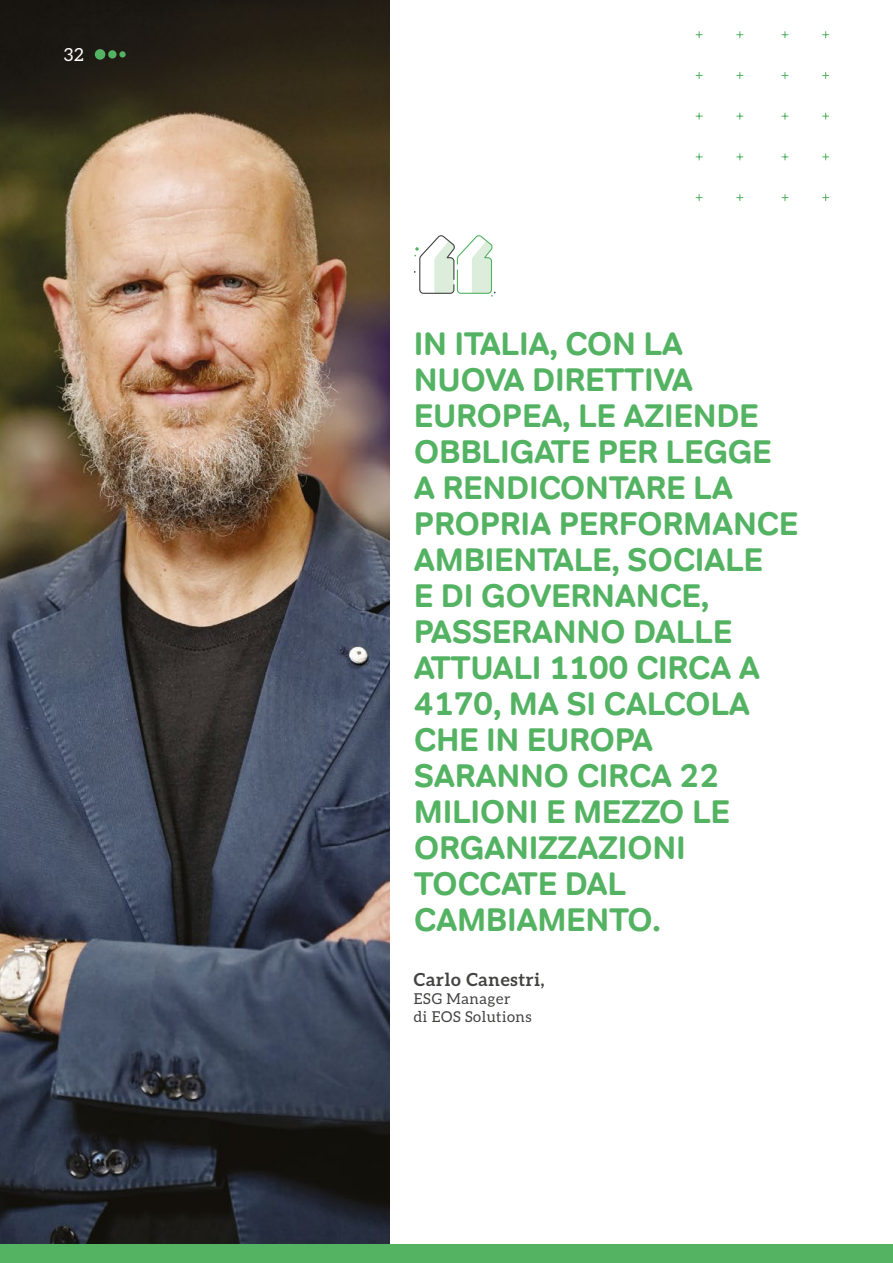
<style>
.page{position:relative;width:893px;height:1263px;background:#fff}
.page>*{position:absolute;margin:0;border:0;box-sizing:border-box;transform-origin:0 0}
.t1{font:700 33px/36px "Tondo";letter-spacing:-.01em;color:#54b363}
.t2{font:700 18px "Aleo";letter-spacing:.04em;color:#434342}
.t3{font:18px "Aleo";color:#fff}
.t4{font:15px/18px "Aleo";letter-spacing:.04em;color:#434342}
</style>
<div class="page">
<img style="left:0;top:0;width:390px;height:1244px">
<div style="left:95px;top:49px;width:10px;height:11px;background:#54b363;border-radius:50%"></div>
<div style="left:108px;top:50px;width:9px;height:9px;background:#54b363;border-radius:50%"></div>
<svg style="left:119px;top:51px;width:7px;height:7px"></svg>
<svg style="left:737px;top:32px;width:6px;height:6px"></svg>
<svg style="left:696px;top:32px;width:6px;height:6px"></svg>
<svg style="left:737px;top:72px;width:6px;height:7px"></svg>
<svg style="left:696px;top:72px;width:6px;height:7px"></svg>
<svg style="left:737px;top:113px;width:6px;height:6px"></svg>
<svg style="left:696px;top:113px;width:6px;height:6px"></svg>
<svg style="left:737px;top:154px;width:6px;height:6px"></svg>
<svg style="left:696px;top:154px;width:6px;height:6px"></svg>
<svg style="left:737px;top:194px;width:6px;height:7px"></svg>
<svg style="left:696px;top:194px;width:6px;height:7px"></svg>
<svg style="left:823px;top:32px;width:6px;height:6px"></svg>
<svg style="left:782px;top:32px;width:6px;height:6px"></svg>
<svg style="left:823px;top:72px;width:6px;height:7px"></svg>
<svg style="left:782px;top:72px;width:6px;height:7px"></svg>
<svg style="left:823px;top:113px;width:6px;height:6px"></svg>
<svg style="left:782px;top:113px;width:6px;height:6px"></svg>
<svg style="left:823px;top:154px;width:6px;height:6px"></svg>
<svg style="left:782px;top:154px;width:6px;height:6px"></svg>
<svg style="left:823px;top:194px;width:6px;height:7px"></svg>
<svg style="left:782px;top:194px;width:6px;height:7px"></svg>
<div style="left:0;top:1244px;width:893px;height:19px;background:#54b363"></div>
<svg style="left:414px;top:235px;width:82px;height:62px"></svg>
<p class="t3" style="left:64px;top:44px;width:21px">32</p>
<p class="t1" style="left:414px;top:326px;width:386px">IN ITALIA, CON LA<br>NUOVA DIRETTIVA<br>EUROPEA, LE AZIENDE<br>OBBLIGATE PER LEGGE<br>A RENDICONTARE LA<br>PROPRIA PERFORMANCE<br>AMBIENTALE, SOCIALE<br>E DI GOVERNANCE,<br>PASSERANNO DALLE<br>ATTUALI 1100 CIRCA A<br>4170, MA SI CALCOLA<br>CHE IN EUROPA<br>SARANNO CIRCA 22<br>MILIONI E MEZZO LE<br>ORGANIZZAZIONI<br>TOCCATE DAL<br>CAMBIAMENTO.</p>
<p class="t2" style="left:414px;top:969px;width:132px">Carlo Canestri,</p>
<p class="t4" style="left:414px;top:990px;width:119px">ESG Manager<br>di EOS Solutions</p>
</div>
